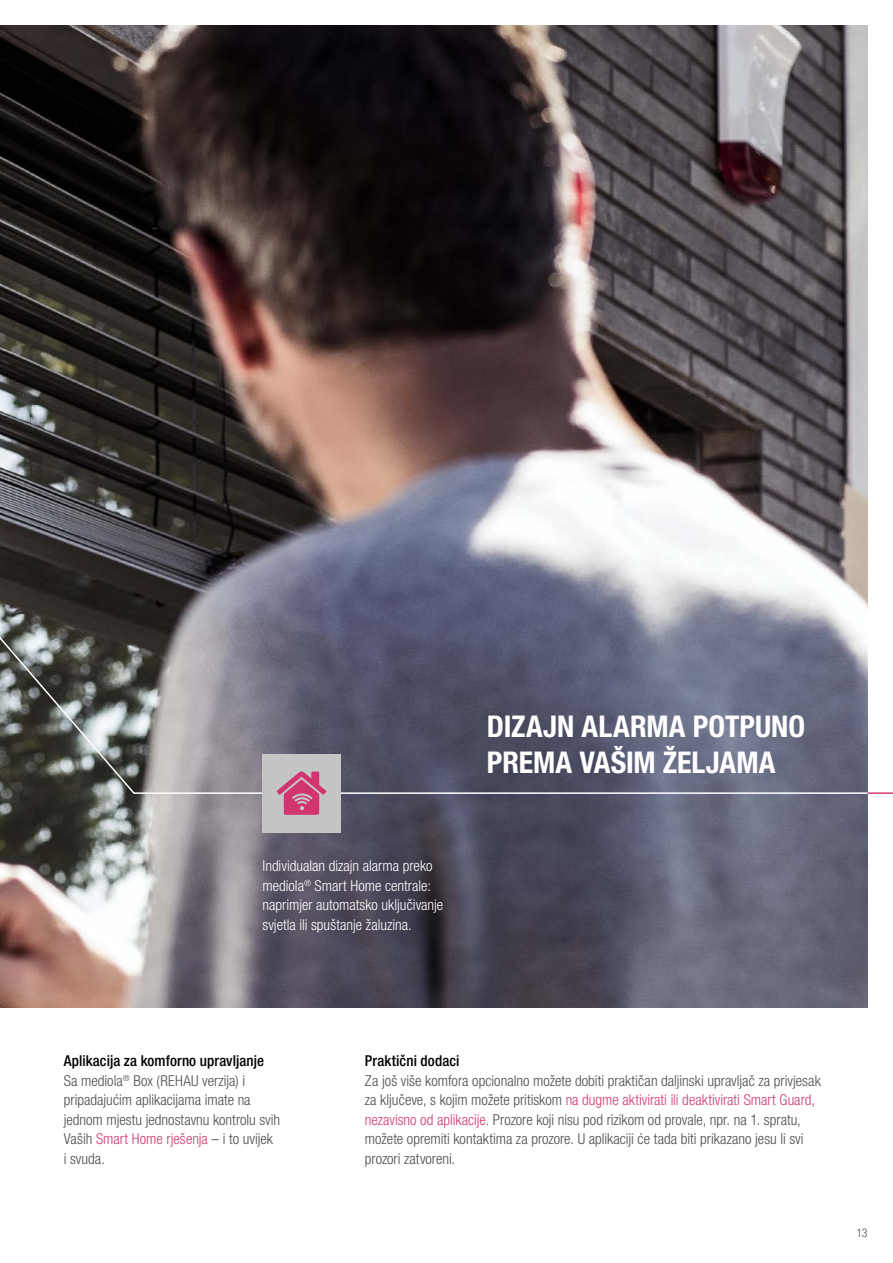
<style>
.page{position:relative;width:893px;height:1263px;background:#fff}
.page>*{position:absolute;margin:0;border:0;box-sizing:border-box;transform-origin:0 0}
.Bodytext{font:700 condensed 30px/36px "Helvetica Neue LTW1 G";color:#fff}
.Bodytext-2{font:300 condensed 15px/19.5px "Helvetica Neue LTW1 G";color:#4e4e4d}
.Bodytext-3{font:300 condensed 15px/19.5px "Helvetica Neue LTW1 G";color:#fff}
.Bodytext_headline{font:500 condensed 15px "Helvetica Neue LTW1 G";letter-spacing:.005em;color:#000}
.t1{font:300 condensed 12px "Helvetica Neue LTW1 G";color:#4e4e4d}
.s1{color:#d13c73}
</style>
<div class="page">
<img style="left:0;top:26px;width:867px;height:982px">
<hr style="left:134px;top:792px;width:734px;height:2px;background:#fff">
<hr style="left:867px;top:792px;width:26px;height:2px;background:#d13c73">
<svg style="left:0;top:636px;width:136px;height:159px;background:#61645f"></svg>
<div style="left:262px;top:754px;width:78px;height:78px;background:#c4c5c5"></div>
<svg style="left:277px;top:771px;width:49px;height:44px"></svg>
<p class="Bodytext-3" style="left:262px;top:856px;width:182px">Individualan dizajn alarma preko mediola<sup>®</sup> Smart Home centrale: naprimjer automatsko uključivanje svjetla ili spuštanje žaluzina.</p>
<p class="Bodytext" style="left:487px;top:708px;width:320px">DIZAJN ALARMA POTPUNO<br>PREMA VAŠIM ŽELJAMA</p>
<p class="Bodytext_headline" style="left:64px;top:1052px;width:202px">Aplikacija za komforno upravljanje</p>
<p class="Bodytext-2" style="left:64px;top:1071px;width:218px">Sa mediola<sup>®</sup> Box (REHAU verzija) i pripadajućim aplikacijama imate na jednom mjestu jednostavnu kontrolu svih<br>Vaših <span class="s1">Smart Home rješenja</span> – i to uvijek<br>i svuda.</p>
<p class="Bodytext_headline" style="left:365px;top:1052px;width:96px">Praktični dodaci</p>
<p class="Bodytext-2" style="left:365px;top:1071px;width:457px">Za još više komfora opcionalno možete dobiti praktičan daljinski upravljač za privjesak za ključeve, s kojim možete pritiskom <span class="s1">na dugme aktivirati ili deaktivirati Smart Guard, nezavisno od aplikacije</span>. Prozore koji nisu pod rizikom od provale, npr. na 1. spratu, možete opremiti kontaktima za prozore. U aplikaciji će tada biti prikazano jesu li svi prozori zatvoreni.</p>
<p class="t1" style="left:856px;top:1226px;width:13px">13</p>
</div>
